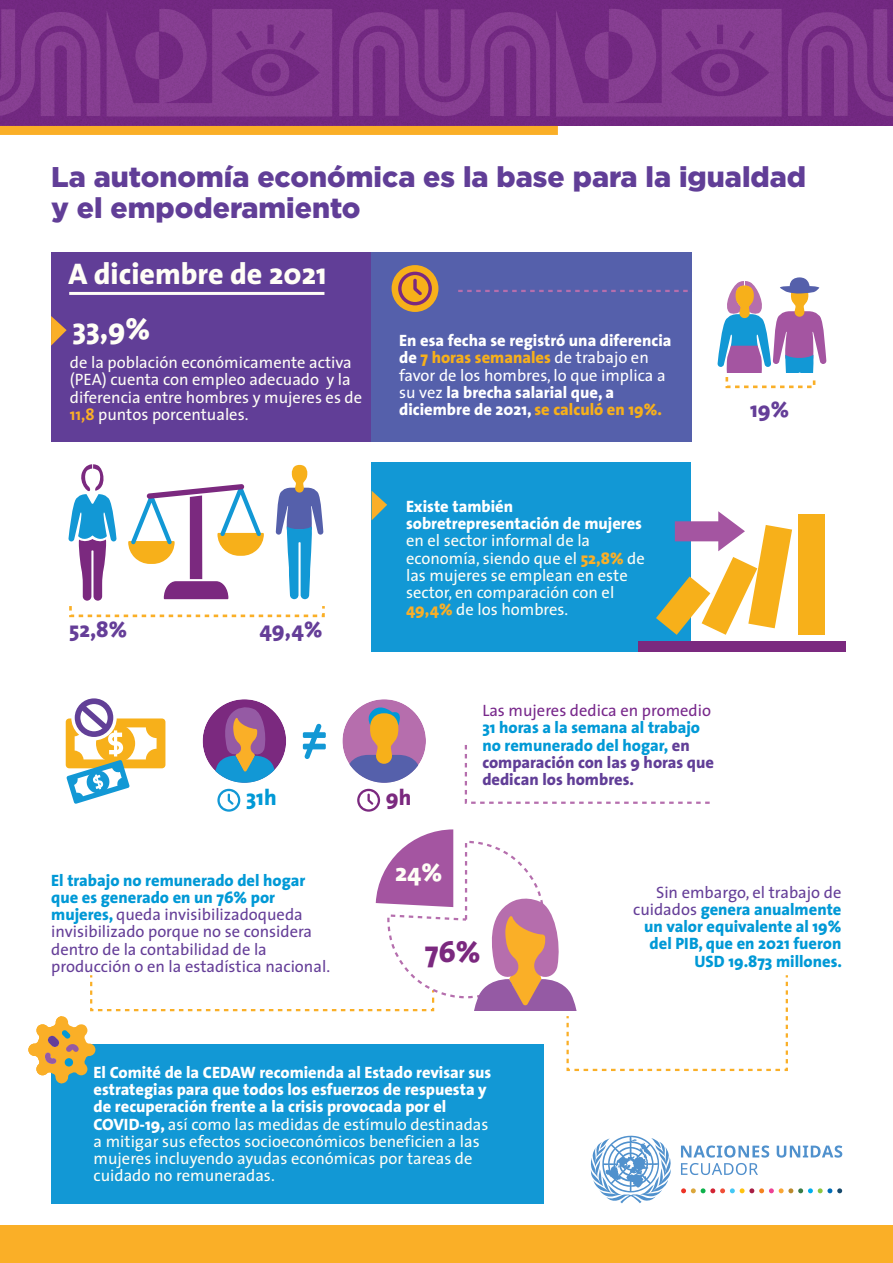
<style>
.page{position:relative;width:893px;height:1263px;background:#fff}
.page>*{position:absolute;margin:0;border:0;box-sizing:border-box;transform-origin:0 0}
.t1{font:800 30px "The Sans";color:#fffef6}
.t2{font:800 30px "The Sans";color:#7b297f}
.t3{font:900 28.5px/31.2px "Gotham";color:#613e97}
.t4{font:800 25.35px "The Sans";color:#fffef6}
.t5{font:800 22.35px "The Sans";color:#653e98}
.t6{font:800 22.35px "The Sans";color:#0199d6}
.t7{font:800 22.35px "The Sans";color:#7b297f}
.t8{font:16.5px/17.2px "The Sans Plain";color:#fffef6}
.t9{font:800 16.5px/17.2px "The Sans";color:#fff}
.t10{font:800 16.5px/17.2px "The Sans";color:#0199d6}
.t11{font:16.5px/17.2px "The Sans Plain";color:#653e98}
.t12{font:16.5px "The Sans Plain";color:#fff}
.t13{font:16.5px "The Sans Plain";color:#78288b}
.s1{font-family:"The Sans";font-weight:700;color:#faaf27}
.s2{color:#f7b01a}
.s3{font-family:"The Sans Plain";font-weight:400}
.s4{font-family:"The Sans";font-weight:800;color:#faaf27}
.s5{color:#613e97}
.s6{font-family:"The Sans";font-weight:800;color:#0199d6}
.s7{font-family:"The Sans";font-weight:800;color:#fff}
.s8{font-family:"The Sans Plain";font-weight:400;color:#653e98}
</style>
<div class="page">
<svg style="left:276px;top:465px;width:47px;height:134px"></svg>
<div style="left:51px;top:252px;width:321px;height:190px;background:#613e97"></div>
<div style="left:51px;top:1044px;width:492px;height:159px;background:#1298d5"></div>
<div style="left:372px;top:252px;width:320px;height:190px;background:#5560ab"></div>
<div style="left:372px;top:463px;width:319px;height:189px;background:#1298d5"></div>
<hr style="left:69px;top:292px;width:255px;height:3px;background:#fffef6">
<img style="left:0;top:0;width:893px;height:125px">
<div style="left:0;top:126px;width:558px;height:9px;background:#faaf27"></div>
<div style="left:0;top:1225px;width:893px;height:38px;background:#faaf27"></div>
<svg style="left:717px;top:277px;width:109px;height:95px"></svg>
<svg style="left:51px;top:316px;width:16px;height:30px"></svg>
<svg style="left:372px;top:491px;width:15px;height:29px"></svg>
<div style="left:392px;top:265px;width:46px;height:47px;background:#f7b01a;border-radius:50%"></div>
<svg style="left:398px;top:272px;width:34px;height:33px"></svg>
<svg style="left:68px;top:464px;width:49px;height:137px"></svg>
<div style="left:798px;top:515px;width:27px;height:120px;background:#f7b01a"></div>
<svg style="left:656px;top:511px;width:136px;height:124px"></svg>
<div style="left:638px;top:641px;width:207px;height:10px;background:#7b297f"></div>
<svg style="left:128px;top:484px;width:136px;height:115px"></svg>
<svg style="left:458px;top:290px;width:230px;height:2px"></svg>
<div style="left:71px;top:695px;width:46px;height:45px;border:4px solid #fff;border-radius:50%"></div>
<svg style="left:66px;top:698px;width:99px;height:106px"></svg>
<svg style="left:464px;top:745px;width:246px;height:59px"></svg>
<svg style="left:376px;top:829px;width:77px;height:78px"></svg>
<svg style="left:460px;top:895px;width:328px;height:177px"></svg>
<svg style="left:28px;top:975px;width:407px;height:108px"></svg>
<svg style="left:217px;top:789px;width:23px;height:23px"></svg>
<svg style="left:203px;top:699px;width:83px;height:84px"></svg>
<svg style="left:357px;top:789px;width:23px;height:23px"></svg>
<svg style="left:342px;top:699px;width:84px;height:84px"></svg>
<div style="left:303px;top:744px;width:23px;height:5px;background:#1298d5"></div>
<div style="left:303px;top:732px;width:23px;height:6px;background:#1298d5"></div>
<svg style="left:304px;top:723px;width:18px;height:36px"></svg>
<svg style="left:591px;top:1135px;width:80px;height:68px"></svg>
<svg style="left:681px;top:1163px;width:77px;height:12px"></svg>
<svg style="left:681px;top:1145px;width:88px;height:12px"></svg>
<svg style="left:777px;top:1145px;width:65px;height:12px"></svg>
<svg style="left:681px;top:1188px;width:161px;height:5px"></svg>
<h2 class="t3" style="left:51px;top:160px;width:756px">La autonomía económica es la base para la igualdad y el empoderamiento</h2>
<h1 class="t1" style="left:68px;top:248px;width:260px">A diciembre de 2021</h1>
<h1 class="t1" style="left:72px;top:303px;width:79px">33,9%</h1>
<p class="t8" style="left:70px;top:353px;width:294px">de la población económicamente activa (PEA) cuenta con empleo adecuado y la diferencia entre hombres y mujeres es de <span class="s1">11,8</span> puntos porcentuales.</p>
<h3 class="t5" style="left:69px;top:610px;width:59px">52,8%</h3>
<h3 class="t5" style="left:259px;top:610px;width:65px">49,4%</h3>
<p class="t9" style="left:399px;top:332px;width:274px">En esa fecha se registró una diferencia de <span class="s2">7 horas semanales</span> <span class="s3">de trabajo en</span></p>
<p class="t12" style="left:399px;top:361px;width:268px">favor de los hombres, lo que implica a</p>
<p class="t9" style="left:399px;top:383px;width:264px"><span class="s3">su vez</span> la brecha salarial que, a diciembre de 2021, <span class="s2">se calculó en 19%.</span></p>
<p class="t9" style="left:406px;top:497px;width:238px">Existe también sobretrepresentación de mujeres</p>
<p class="t8" style="left:406px;top:532px;width:240px">en el sector informal de la economía, siendo que el <span class="s4">52,8%</span> de las mujeres se emplean en este sector, en comparación con el<br><span class="s4">49,4%</span> de los hombres.</p>
<p class="t13" style="left:482px;top:697px;width:230px">Las mujeres dedica en promedio</p>
<p class="t10" style="left:482px;top:719px;width:233px">31 horas a la semana al trabajo no remunerado del hogar, <span class="s5">en comparación con las 9 horas que dedican los hombres.</span></p>
<h3 class="t6" style="left:246px;top:779px;width:32px">31h</h3>
<h3 class="t7" style="left:386px;top:779px;width:27px">9h</h3>
<h3 class="t5" style="left:750px;top:391px;width:40px">19%</h3>
<p class="t10" style="left:51px;top:871px;width:256px">El trabajo no remunerado del hogar que es generado en un 76% por</p>
<p class="t11" style="left:51px;top:905px;width:280px"><span class="s6">mujeres,</span> queda invisibilizadoqueda invisibilizado porque no se considera dentro de la contabilidad de la producción o en la estadística nacional.</p>
<h3 class="t4" style="left:395px;top:851px;width:49px">24%</h3>
<h1 class="t2" style="left:425px;top:926px;width:57px">76%</h1>
<p class="t9" style="left:94px;top:1063px;width:399px">El Comité de la CEDAW recomienda al Estado revisar sus estrategias para que todos los esfuerzos de respuesta y de recuperación frente a la crisis provocada por el</p>
<p class="t8" style="left:94px;top:1115px;width:396px"><span class="s7">COVID-19,</span> así como las medidas de estímulo destinadas a mitigar sus efectos socioeconómicos beneficien a las mujeres incluyendo ayudas económicas por tareas de cuidado no remuneradas.</p>
<p class="t11" style="left:656px;top:883px;width:187px">Sin embargo, el trabajo de</p>
<p class="t10" style="left:633px;top:900px;width:210px;text-align:right"><span class="s8">cuidados</span> genera anualmente un valor equivalente al 19% del PIB, que en 2021 fueron<br>USD 19.873 millones.</p>
</div>
